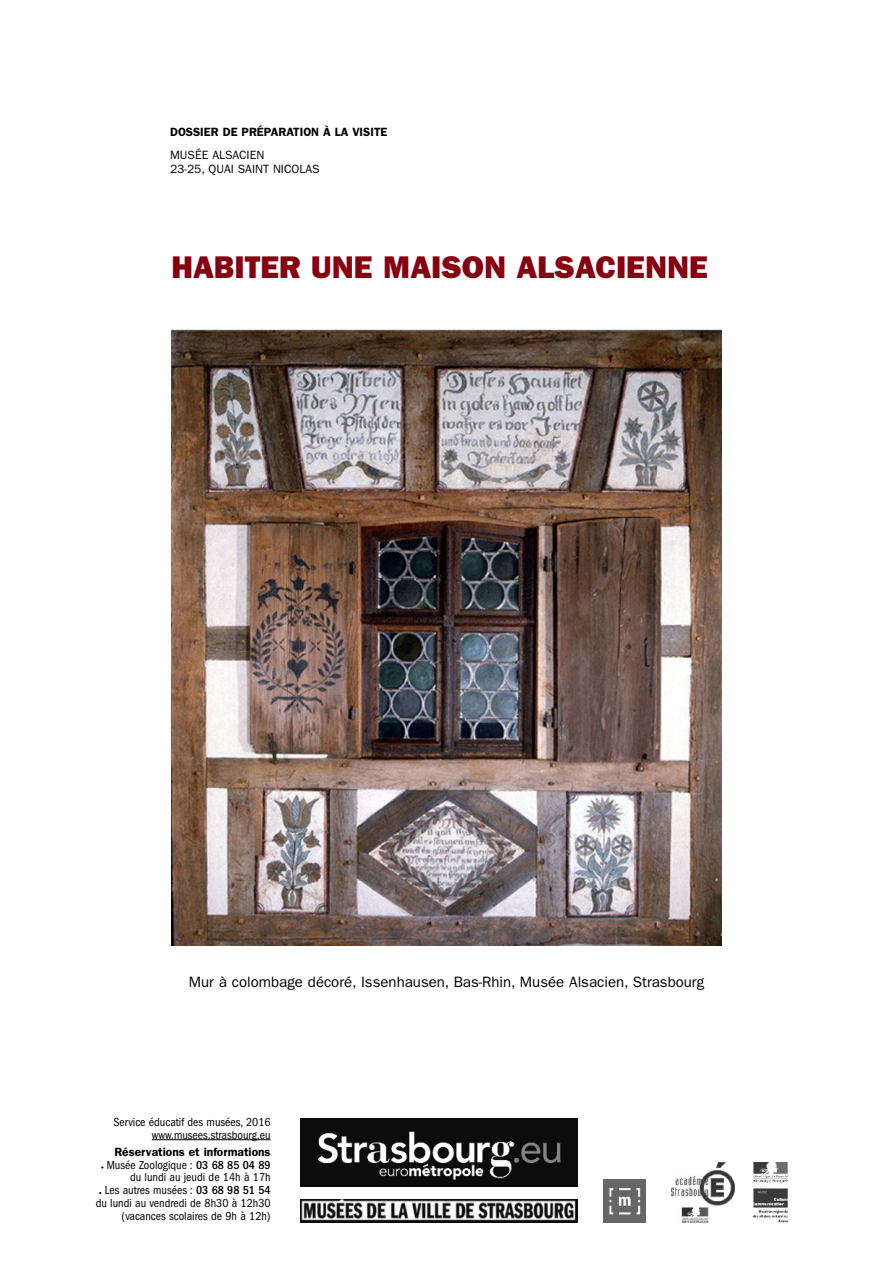
<style>
.page{position:relative;width:893px;height:1263px;background:#fff}
.page>*{position:absolute;margin:0;border:0;box-sizing:border-box;transform-origin:0 0}
.t1{font:800 31.5px "Franklin Gothic";color:#860011}
.t2{font:15px "Franklin Gothic";color:#000}
.t3{font:condensed 12px/12.8px "Franklin Gothic";color:#000;text-align:right}
.t4{font:12px/14.4px "Franklin Gothic";letter-spacing:-.02em;color:#000}
.t5{font:600 12px "Franklin Gothic";color:#000}
.s1{font-weight:600;font-stretch:normal}
.s2{font-weight:500}
</style>
<div class="page">
<img style="left:172px;top:330px;width:549px;height:615px">
<img style="left:301px;top:1199px;width:276px;height:23px">
<img style="left:671px;top:1162px;width:63px;height:60px">
<img style="left:753px;top:1162px;width:36px;height:60px">
<img style="left:603px;top:1179px;width:43px;height:43px">
<img style="left:301px;top:1118px;width:276px;height:69px">
<hr style="left:152px;top:1139px;width:119px;height:1px;background:#000">
<p class="t5" style="left:170px;top:125px;width:219px">DOSSIER DE PRÉPARATION À LA VISITE</p>
<p class="t4" style="left:170px;top:147px;width:151px">MUSÉE ALSACIEN<br>23-25, QUAI SAINT NICOLAS</p>
<h1 class="t1" style="left:172px;top:249px;width:538px">HABITER UNE MAISON ALSACIENNE</h1>
<p class="t2" style="left:189px;top:973px;width:518px">Mur à colombage décoré, Issenhausen, Bas-Rhin, Musée Alsacien, Strasbourg</p>
<p class="t3" style="left:113px;top:1116px;width:159px">Service éducatif des musées, 2016 www.musees.strasbourg.eu</p>
<p class="t3" style="left:96px;top:1146px;width:176px"><span class="s1">Réservations et informations<br></span>Musée Zoologique : <span class="s2">03 68 85 04 89 </span>du lundi au jeudi de 14h à 17h<br>Les autres musées : <span class="s2">03 68 98 51 54 </span>du lundi au vendredi de 8h30 à 12h30 (vacances scolaires de 9h à 12h)</p>
</div>
